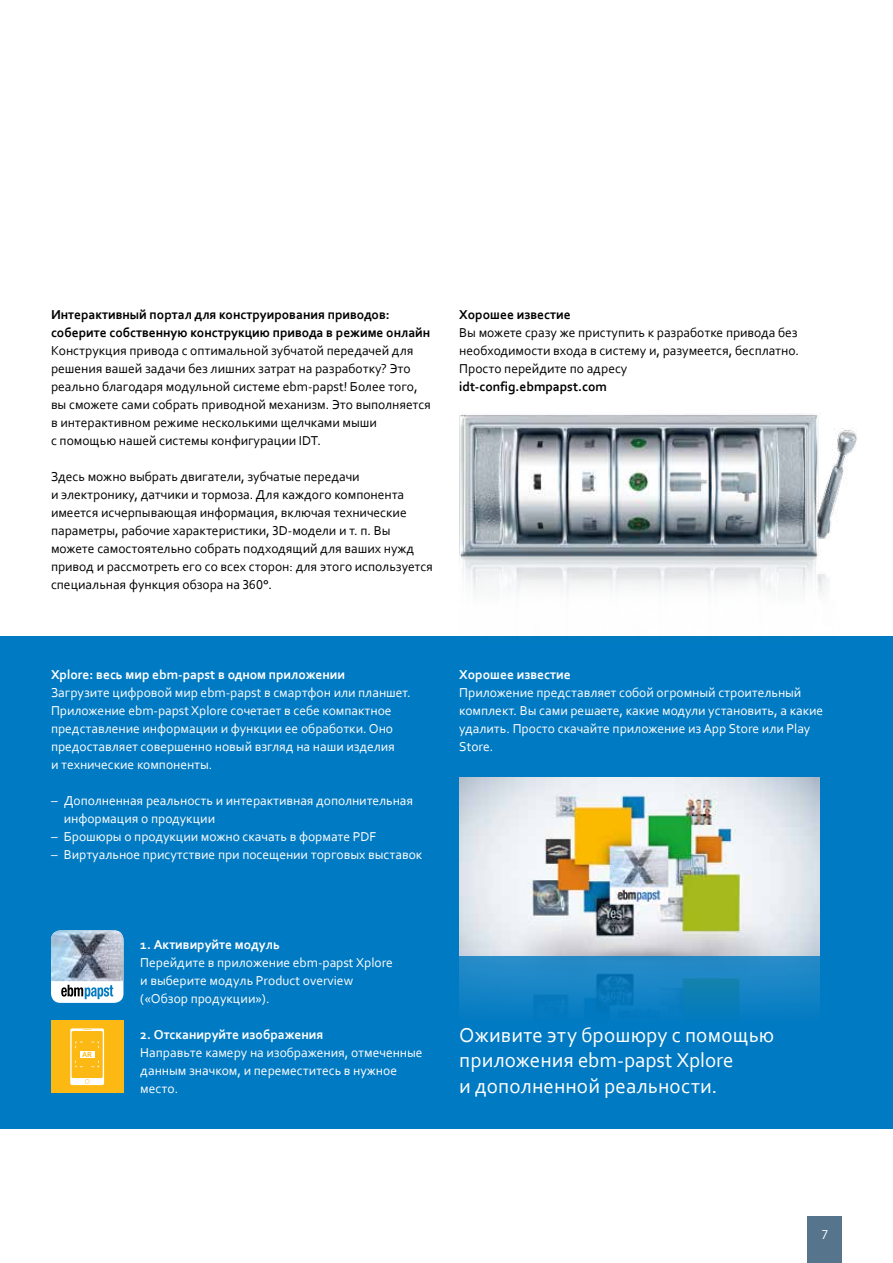
<style>
.page{position:relative;width:893px;height:1263px;background:#fff}
.page>*{position:absolute;margin:0;border:0;box-sizing:border-box;transform-origin:0 0}
.t1{font:21px/25.5px "Corbel";letter-spacing:.01em;color:#fff}
.t2{font:13.5px/18px "Corbel";color:#000}
.t3{font:13.5px/18px "Corbel";color:#fff}
.t4{font:700 13.5px/18px "Corbel";color:#000}
.t5{font:700 13.5px "Corbel";color:#fff}
.t6{font:700 7.8px "Corbel";color:#fdb913}
</style>
<div class="page">
<div style="left:0;top:636px;width:893px;height:493px;background:#007ac2"></div>
<img style="left:459px;top:413px;width:398px;height:179px">
<img style="left:459px;top:777px;width:360px;height:233px">
<div style="left:51px;top:1020px;width:72px;height:73px;background:#fdb913"></div>
<svg style="left:70px;top:1028px;width:34px;height:57px"></svg>
<div style="left:51px;top:930px;width:72px;height:73px;background:#fff;border-radius:9px"></div>
<img style="left:51px;top:930px;width:72px;height:51px">
<svg style="left:61px;top:985px;width:52px;height:14px"></svg>
<div style="left:808px;top:1216px;width:34px;height:47px;background:#56748c"></div>
<p class="t4" style="left:51px;top:305px;width:381px">Интерактивный портал для конструирования приводов: соберите собственную конструкцию привода в режиме онлайн</p>
<p class="t2" style="left:51px;top:341px;width:381px">Конструкция привода с оптимальной зубчатой передачей для решения вашей задачи без лишних затрат на разработку? Это реально благодаря модульной системе ebm-papst! Более того, вы сможете сами собрать приводной механизм. Это выполняется в интерактивном режиме несколькими щелчками мыши<br>с помощью нашей системы конфигурации IDT.</p>
<p class="t2" style="left:51px;top:467px;width:383px">Здесь можно выбрать двигатели, зубчатые передачи<br>и электронику, датчики и тормоза. Для каждого компонента имеется исчерпывающая информация, включая технические параметры, рабочие характеристики, 3D-модели и т. п. Вы можете самостоятельно собрать подходящий для ваших нужд привод и рассмотреть его со всех сторон: для этого используется специальная функция обзора на 360°.</p>
<p class="t4" style="left:459px;top:305px;width:113px">Хорошее известие</p>
<p class="t2" style="left:459px;top:323px;width:341px;text-align:justify">Вы можете сразу же приступить к разработке привода без необходимости входа в систему и, разумеется, бесплатно.<br>Просто перейдите по адресу</p>
<p class="t4" style="left:459px;top:377px;width:149px">idt-config.ebmpapst.com</p>
<p class="t5" style="left:51px;top:666px;width:296px">Xplore: весь мир ebm-papst в одном приложении</p>
<p class="t3" style="left:51px;top:683px;width:361px">Загрузите цифровой мир ebm-papst в смартфон или планшет.<br>Приложение ebm-papst Xplore сочетает в себе компактное представление информации и функции ее обработки. Оно предоставляет совершенно новый взгляд на наши изделия<br>и технические компоненты.</p>
<p class="t3" style="left:64px;top:791px;width:351px;text-indent:-13px">– Дополненная реальность и интерактивная дополнительная информация о продукции</p>
<p class="t3" style="left:51px;top:827px;width:327px">– Брошюры о продукции можно скачать в формате PDF</p>
<p class="t3" style="left:51px;top:845px;width:373px">– Виртуальное присутствие при посещении торговых выставок</p>
<p class="t6" style="left:82px;top:1050px;width:12px">AR</p>
<p class="t5" style="left:140px;top:936px;width:141px">1. Активируйте модуль</p>
<p class="t3" style="left:140px;top:953px;width:254px">Перейдите в приложение ebm-papst Xplore и выберите модуль Product overview («Обзор продукции»).</p>
<p class="t5" style="left:140px;top:1026px;width:185px">2. Отсканируйте изображения</p>
<p class="t3" style="left:140px;top:1043px;width:284px">Направьте камеру на изображения, отмеченные данным значком, и переместитесь в нужное место.</p>
<p class="t5" style="left:459px;top:666px;width:113px">Хорошее известие</p>
<p class="t3" style="left:459px;top:683px;width:366px">Приложение представляет собой огромный строительный комплект. Вы сами решаете, какие модули установить, а какие удалить. Просто скачайте приложение из App Store или Play Store.</p>
<h1 class="t1" style="left:459px;top:1021px;width:317px">Оживите эту брошюру с помощью приложения ebm-papst Xplore<br>и дополненной реальности.</h1>
<p class="t3" style="left:821px;top:1225px;width:8px">7</p>
</div>
